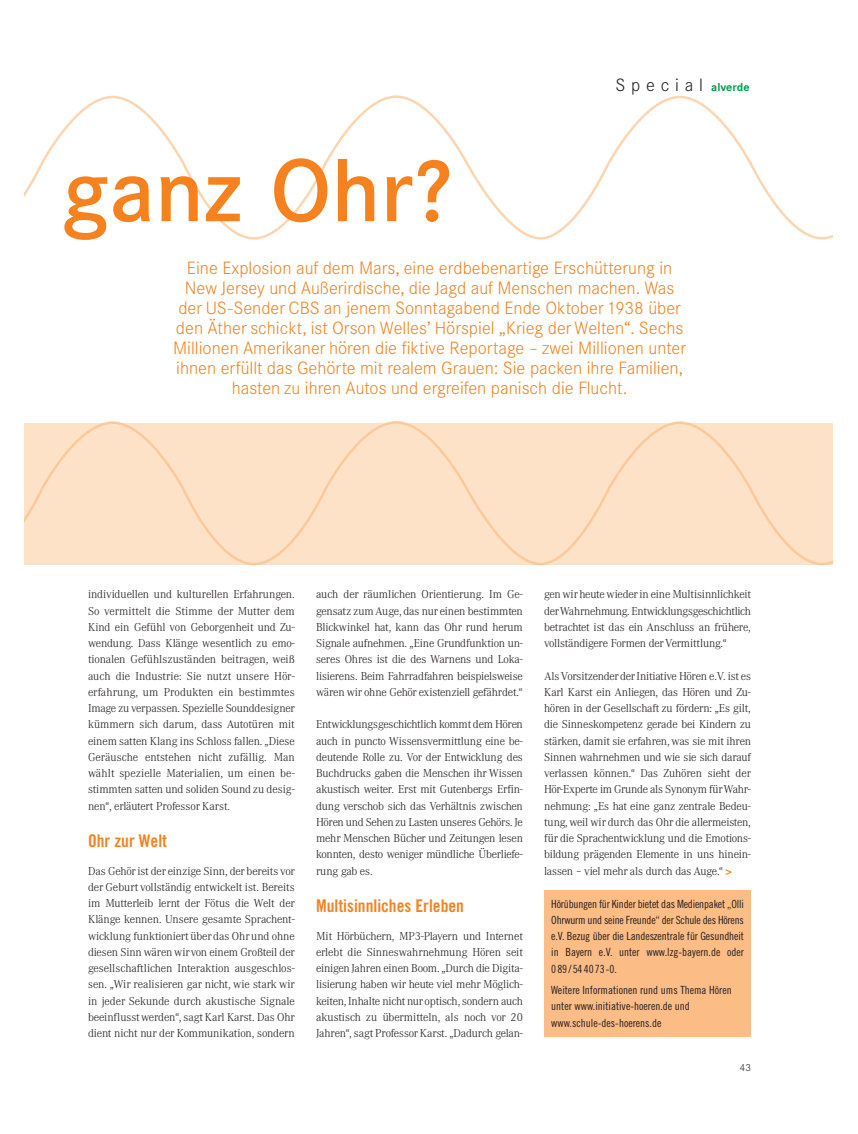
<style>
.page{position:relative;width:858px;height:1134px;background:#fff}
.page>*{position:absolute;margin:0;border:0;box-sizing:border-box;transform-origin:0 0}
.t1{font:500 87.5px "Corporate SBQ";color:#f5821f}
.t2{font:300 17.5px/20px "Corporate SBQ";color:#f5821f;text-align:center}
.t3{font:17.5px "Trade Gothic Bold Cond Twenty";color:#f5821f}
.t4{font:300 17.5px "Corporate SBQ";letter-spacing:.33em;color:#231f20}
.t5{font:300 11.25px/16.2px "Corporate ABQ";letter-spacing:-.01em;color:#231f20;text-align:justify}
.t6{font:11.25px/16.2px "Trade Gothic Cond Eighteen";color:#231f20;text-align:justify}
.t7{font:300 10px "Corporate SBQ";color:#231f20}
.s1{font-weight:700;font-size:11.25px;color:#009f47}
.s2{font-family:"Trade Gothic Bold Cond Twenty";font-weight:400;color:#f5821f}
</style>
<div class="page">
<svg style="left:24px;top:95px;width:808px;height:145px"></svg>
<div style="left:24px;top:421px;width:808px;height:145px;background:#fee2c8"></div>
<div style="left:544px;top:891px;width:207px;height:146px;background:#fcbc86"></div>
<h1 class="t1" style="left:62px;top:159px;width:391px">ganz Ohr?</h1>
<h2 class="t4" style="left:615px;top:79px;width:136px">Special <span class="s1">alverde</span></h2>
<p class="t2" style="left:173px;top:259px;width:514px">Eine Explosion auf dem Mars, eine erdbebenartige Erschütterung in New Jersey und Außerirdische, die Jagd auf Menschen machen. Was der US-Sender CBS an jenem Sonntagabend Ende Oktober 1938 über den Äther schickt, ist Orson Welles’ Hörspiel „Krieg der Welten“. Sechs Millionen Amerikaner hören die fiktive Reportage – zwei Millionen unter ihnen erfüllt das Gehörte mit realem Grauen: Sie packen ihre Familien, hasten zu ihren Autos und ergreifen panisch die Flucht.</p>
<p class="t5" style="left:88px;top:587px;width:208px">individuellen und kulturellen Erfahrungen.<br>So vermittelt die Stimme der Mutter dem Kind ein Gefühl von Geborgenheit und Zu&shy;wendung. Dass Klänge wesentlich zu emo&shy;tionalen Gefühlszuständen beitragen, weiß auch die Industrie: Sie nutzt unsere Hör&shy;erfahrung, um Produkten ein bestimmtes Image zu verpassen. Spezielle Sounddesigner kümmern sich darum, dass Autotüren mit einem satten Klang ins Schloss fallen. „Diese Geräusche entstehen nicht zufällig. Man wählt spezielle Materialien, um einen be&shy;stimmten satten und soliden Sound zu desig&shy;nen“, erläutert Professor Karst.</p>
<h2 class="t3" style="left:88px;top:834px;width:81px">Ohr zur Welt</h2>
<p class="t5" style="left:88px;top:863px;width:208px">Das Gehör ist der einzige Sinn, der bereits vor der Geburt vollständig entwickelt ist. Bereits im Mutterleib lernt der Fötus die Welt der Klänge kennen. Unsere gesamte Sprachent&shy;wicklung funktioniert über das Ohr und ohne diesen Sinn wären wirvon einem Großteil der gesellschaftlichen Interaktion ausgeschlos&shy;sen. „Wir realisieren gar nicht, wie stark wir in jeder Sekunde durch akustische Signale beeinflusst werden“, sagt Karl Karst. Das Ohr dient nicht nur der Kommunikation, sondern</p>
<p class="t5" style="left:316px;top:587px;width:208px">auch der räumlichen Orientierung. Im Ge&shy;gensatz zum Auge, das nur einen bestimmten Blickwinkel hat, kann das Ohr rund herum Signale aufnehmen. „Eine Grundfunktion un&shy;seres Ohres ist die des Warnens und Loka&shy;lisierens. Beim Fahrradfahren beispielsweise wären wir ohne Gehör existenziell gefährdet.“</p>
<p class="t5" style="left:316px;top:717px;width:208px">Entwicklungsgeschichtlich kommt dem Hören auch in puncto Wissensvermittlung eine be&shy;deutende Rolle zu. Vor der Entwicklung des Buchdrucks gaben die Menschen ihr Wissen akustisch weiter. Erst mit Gutenbergs Erfin&shy;dung verschob sich das Verhältnis zwischen Hören und Sehen zu Lasten unseres Gehörs. Je mehr Menschen Bücher und Zeitungen lesen konnten, desto weniger mündliche Überliefe&shy;rung gab es.</p>
<h2 class="t3" style="left:316px;top:899px;width:149px">Multisinnliches Erleben</h2>
<p class="t5" style="left:316px;top:928px;width:208px">Mit Hörbüchern, MP3-Playern und Internet erlebt die Sinneswahrnehmung Hören seit einigen Jahren einen Boom. „Durch die Digita&shy;lisierung haben wir heute viel mehr Möglich&shy;keiten, Inhalte nicht nur optisch, sondern auch akustisch zu übermitteln, als noch vor 20<br>Jahren“, sagt Professor Karst. „Dadurch gelan-</p>
<p class="t5" style="left:544px;top:587px;width:208px">gen wir heute wieder in eine Multisinnlichkeit derWahrnehmung. Entwicklungsgeschichtlich betrachtet ist das ein Anschluss an frühere, vollständigere Formen derVermittlung.“</p>
<p class="t5" style="left:544px;top:668px;width:208px">Als Vorsitzender der Initiative Hören e.V. ist es Karl Karst ein Anliegen, das Hören und Zu&shy;hören in der Gesellschaft zu fördern: „Es gilt, die Sinneskompetenz gerade bei Kindern zu stärken, damit sie erfahren, was sie mit ihren Sinnen wahrnehmen und wie sie sich darauf verlassen können.“ Das Zuhören sieht der Hör-Experte im Grunde als Synonym fürWahr&shy;nehmung: „Es hat eine ganz zentrale Bedeu&shy;tung, weil wir durch das Ohr die allermeisten, für die Sprachentwicklung und die Emotions&shy;bildung prägenden Elemente in uns hinein&shy;lassen – viel mehr als durch das Auge.“ <span class="s2">&gt;</span></p>
<p class="t6" style="left:551px;top:896px;width:194px">Hörübungen für Kinder bietet das Medienpaket „Olli Ohrwurm und seine Freunde“ der Schule des Hörens e.V. Bezug über die Landeszentrale für Gesundheit in Bayern e.V. unter www.lzg-bayern.de oder 089/544073-0.</p>
<p class="t6" style="left:551px;top:983px;width:182px;text-align:left">Weitere Informationen rund ums Thema Hören unter www.initiative-hoeren.de und www.schule-des-hoerens.de</p>
<p class="t7" style="left:740px;top:1063px;width:13px">43</p>
</div>
